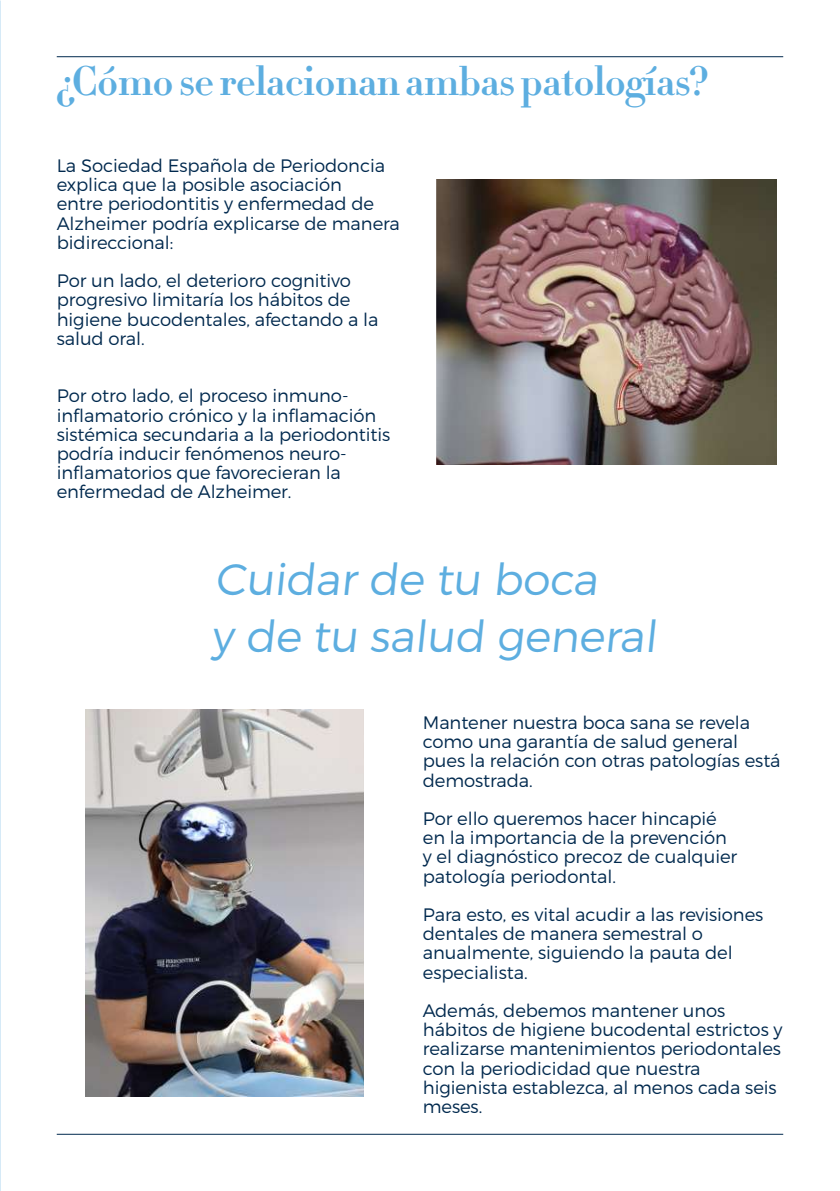
<style>
.page{position:relative;width:840px;height:1191px;background:#fff}
.page>*{position:absolute;margin:0;border:0;box-sizing:border-box;transform-origin:0 0}
.t1{font:300 44px/57.6px "Montserrat";color:#5daee0}
.t2{font:40px "Didot HTF B06 Bold";letter-spacing:-.02em;color:#5daee0}
.t3{font:300 18px/19.2px "Montserrat";letter-spacing:-.005em;color:#00294e}
</style>
<div class="page">
<hr style="left:57px;top:56px;width:725px;height:1px;background:#00294e">
<hr style="left:57px;top:1133px;width:725px;height:1px;background:#00294e">
<img style="left:437px;top:180px;width:338px;height:285px">
<img style="left:86px;top:709px;width:277px;height:387px">
<h2 class="t2" style="left:57px;top:56px;width:652px">¿Cómo se relacionan ambas patologías?</h2>
<p class="t3" style="left:57px;top:156px;width:344px">La Sociedad Española de Periodoncia explica que la posible asociación<br>entre periodontitis y enfermedad de<br>Alzheimer podría explicarse de manera bidireccional:</p>
<p class="t3" style="left:57px;top:271px;width:323px">Por un lado, el deterioro cognitivo progresivo limitaría los hábitos de higiene bucodentales, afectando a la salud oral.</p>
<p class="t3" style="left:57px;top:386px;width:335px">Por otro lado, el proceso inmuno&shy;inflamatorio crónico y la inflamación sistémica secundaria a la periodontitis podría inducir fenómenos neuro&shy;inflamatorios que favorecieran la enfermedad de Alzheimer.</p>
<h1 class="t1" style="left:211px;top:549px;width:452px">Cuidar de tu boca<br>y de tu salud general</h1>
<p class="t3" style="left:422px;top:712px;width:359px">Mantener nuestra boca sana se revela como una garantía de salud general pues la relación con otras patologías está demostrada.</p>
<p class="t3" style="left:422px;top:808px;width:316px">Por ello queremos hacer hincapié en la importancia de la prevención y el diagnóstico precoz de cualquier patología periodontal.</p>
<p class="t3" style="left:422px;top:904px;width:342px">Para esto, es vital acudir a las revisiones dentales de manera semestral o anualmente, siguiendo la pauta del especialista.</p>
<p class="t3" style="left:422px;top:1000px;width:361px">Además, debemos mantener unos hábitos de higiene bucodental estrictos y realizarse mantenimientos periodontales con la periodicidad que nuestra higienista establezca, al menos cada seis meses.</p>
</div>
